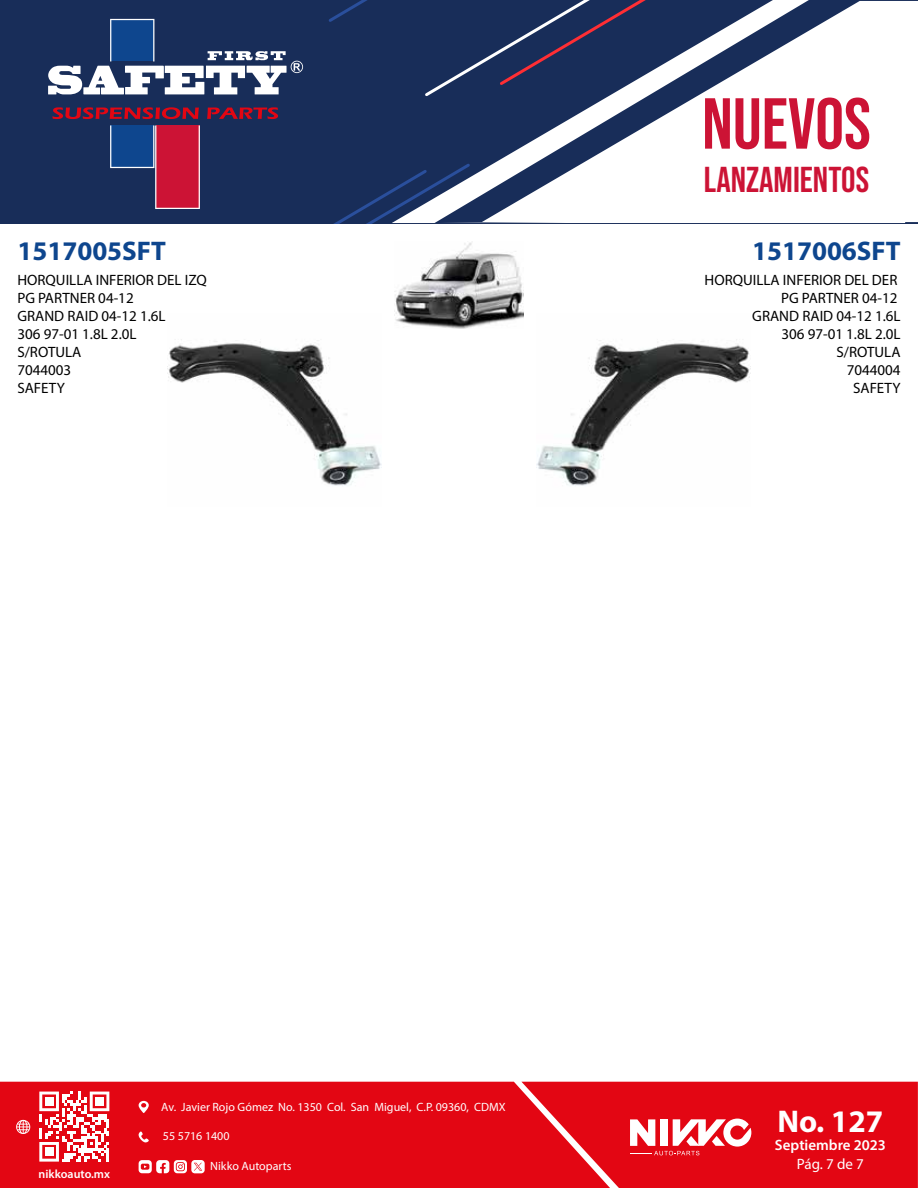
<style>
.page{position:relative;width:918px;height:1188px;background:#fff}
.page>*{position:absolute;margin:0;border:0;box-sizing:border-box;transform-origin:0 0}
.t1{font:72px "Bebas Neue";color:#cc1335}
.t2{font:36px "Bebas Neue";color:#cc1335}
.t3{font:700 31.5px "Myriad Pro";color:#fff}
.t4{font:700 27px "Myriad Pro";color:#0e468e}
.t5{font:15px/18px "Myriad Pro";color:#000}
.t6{font:600 15px "Myriad Pro";color:#fff}
.t7{font:15px "Myriad Pro";color:#fff}
.t8{font:12px "Myriad Pro";color:#fff}
.t9{font:600 12px "Myriad Pro";color:#fff}
</style>
<div class="page">
<div style="left:0;top:0;width:918px;height:223px;background:#182d59"></div>
<svg style="left:482px;top:149px;width:436px;height:73px;background:#e7e9ee"></svg>
<svg style="left:335px;top:163px;width:137px;height:60px"></svg>
<svg style="left:328px;top:0;width:590px;height:149px"></svg>
<div style="left:0;top:1082px;width:521px;height:106px;background:#e30613"></div>
<svg style="left:39px;top:1092px;width:70px;height:70px"></svg>
<div style="left:45px;top:1097px;width:8px;height:9px;background:#fff"></div>
<div style="left:95px;top:1097px;width:9px;height:9px;background:#fff"></div>
<div style="left:45px;top:1148px;width:8px;height:8px;background:#fff"></div>
<svg style="left:16px;top:1120px;width:14px;height:14px"></svg>
<svg style="left:139px;top:1101px;width:10px;height:12px"></svg>
<svg style="left:139px;top:1131px;width:10px;height:12px"></svg>
<svg style="left:139px;top:1160px;width:66px;height:13px"></svg>
<svg style="left:521px;top:1082px;width:397px;height:106px;background:#e41723"></svg>
<svg style="left:52px;top:107px;width:147px;height:12px"></svg>
<svg style="left:207px;top:107px;width:71px;height:12px"></svg>
<svg style="left:110px;top:125px;width:90px;height:84px"></svg>
<svg style="left:48px;top:19px;width:255px;height:76px"></svg>
<img style="left:395px;top:242px;width:128px;height:86px">
<img style="left:536px;top:339px;width:214px;height:147px">
<img style="left:168px;top:339px;width:214px;height:147px">
<h3 class="t4" style="left:17px;top:234px;width:150px">1517005SFT</h3>
<p class="t5" style="left:17px;top:271px;width:191px">HORQUILLA INFERIOR DEL IZQ<br>PG PARTNER 04-12<br>GRAND RAID 04-12 1.6L<br>306 97-01 1.8L 2.0L<br>S/ROTULA<br>7044003<br>SAFETY</p>
<h1 class="t1" style="left:702px;top:83px;width:170px">NUEVOS</h1>
<h2 class="t2" style="left:704px;top:159px;width:167px">LANZAMIENTOS</h2>
<h3 class="t4" style="left:752px;top:234px;width:150px">1517006SFT</h3>
<p class="t5" style="left:705px;top:271px;width:198px;text-align:right">HORQUILLA INFERIOR DEL DER<br>PG PARTNER 04-12<br>GRAND RAID 04-12 1.6L<br>306 97-01 1.8L 2.0L<br>S/ROTULA<br>7044004<br>SAFETY</p>
<p class="t9" style="left:39px;top:1167px;width:73px">nikkoauto.mx</p>
<p class="t8" style="left:161px;top:1099px;width:346px">Av. Javier Rojo Gómez No. 1350 Col. San Miguel, C.P. 09360, CDMX</p>
<p class="t8" style="left:163px;top:1129px;width:68px">55 5716 1400</p>
<p class="t8" style="left:210px;top:1159px;width:83px">Nikko Autoparts</p>
<h3 class="t3" style="left:778px;top:1101px;width:107px">No. 127</h3>
<p class="t6" style="left:775px;top:1135px;width:112px">Septiembre 2023</p>
<p class="t7" style="left:797px;top:1155px;width:68px">Pág. 7 de 7</p>
</div>
